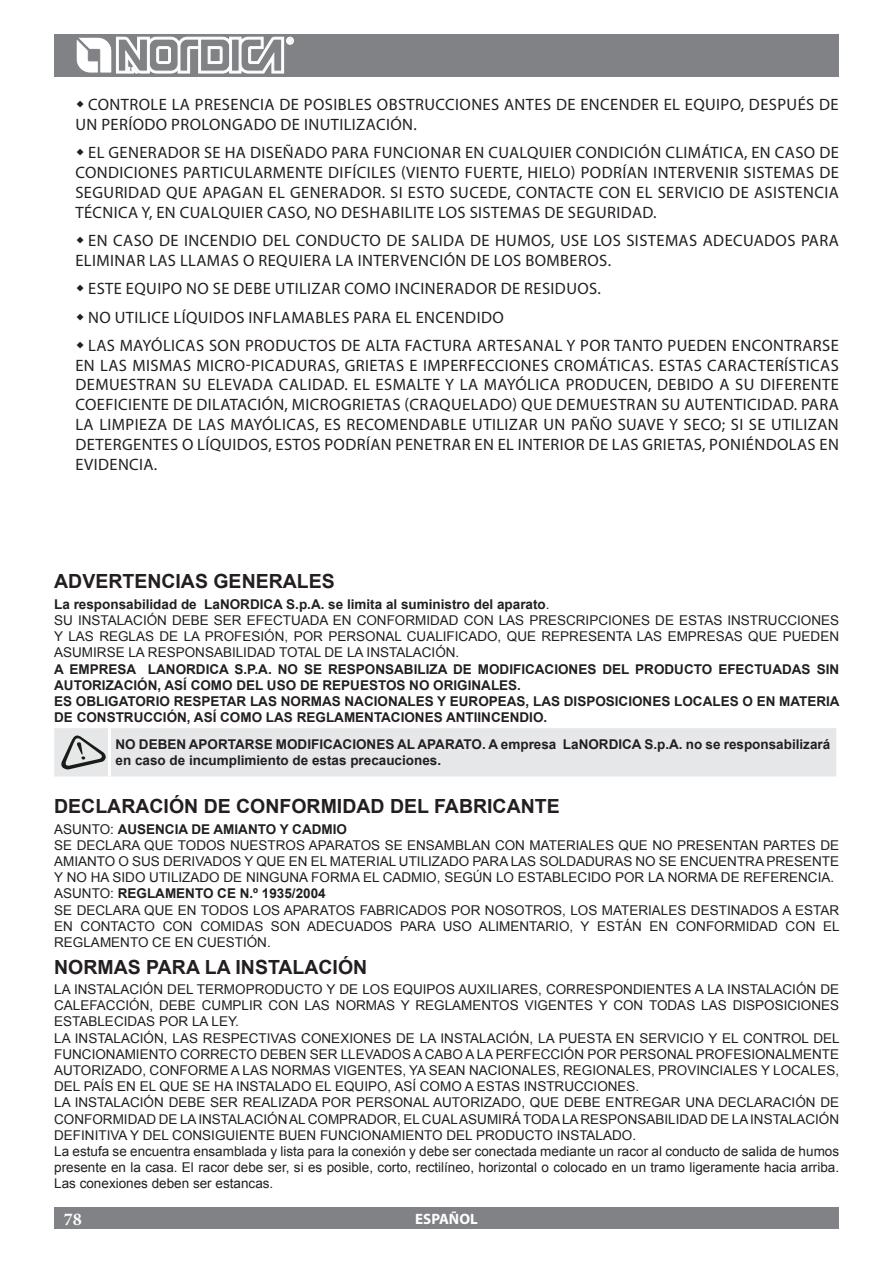
<style>
.page{position:relative;width:893px;height:1263px;background:#fff}
.page>*{position:absolute;margin:0;border:0;box-sizing:border-box;transform-origin:0 0}
.t1{font:700 19.5px "Arial";color:#231f20}
.t2{font:700 18px "Minion Pro";color:#fff}
.t3{font:16.5px/19.8px "Myriad Pro";letter-spacing:.025em;color:#231f20}
.t4{font:700 15px "Myriad Pro";color:#fff}
.t5{font:13.5px/16.2px "Arial";color:#231f20}
.t6{font:700 13.5px/16.2px "Arial";color:#231f20}
.s1{font-weight:700}
</style>
<div class="page">
<div style="left:54px;top:34px;width:785px;height:43px;background:#808285"></div>
<div style="left:54px;top:1208px;width:785px;height:21px;background:#808285"></div>
<div style="left:286px;top:37px;width:8px;height:7px;border:1px solid #fff;border-radius:50%"></div>
<svg style="left:76px;top:37px;width:217px;height:37px"></svg>
<div style="left:54px;top:728px;width:782px;height:48px;background:#e6e7e9"></div>
<p class="t3" style="left:75px;top:95px;width:765px;text-indent:13px">CONTROLE LA PRESENCIA DE POSIBLES OBSTRUCCIONES ANTES DE ENCENDER EL EQUIPO, DESPUÉS DE<br>UN PERÍODO PROLONGADO DE INUTILIZACIÓN.</p>
<p class="t3" style="left:75px;top:143px;width:765px;text-align:justify;text-indent:13px">EL GENERADOR SE HA DISEÑADO PARA FUNCIONAR EN CUALQUIER CONDICIÓN CLIMÁTICA, EN CASO DE CONDICIONES PARTICULARMENTE DIFÍCILES (VIENTO FUERTE, HIELO) PODRÍAN INTERVENIR SISTEMAS DE SEGURIDAD QUE APAGAN EL GENERADOR. SI ESTO SUCEDE, CONTACTE CON EL SERVICIO DE ASISTENCIA TÉCNICA Y, EN CUALQUIER CASO, NO DESHABILITE LOS SISTEMAS DE SEGURIDAD.</p>
<p class="t3" style="left:75px;top:230px;width:765px;text-indent:13px">EN CASO DE INCENDIO DEL CONDUCTO DE SALIDA DE HUMOS, USE LOS SISTEMAS ADECUADOS PARA<br>ELIMINAR LAS LLAMAS O REQUIERA LA INTERVENCIÓN DE LOS BOMBEROS.</p>
<p class="t3" style="left:88px;top:274px;width:752px;line-height:28.3px">ESTE EQUIPO NO SE DEBE UTILIZAR COMO INCINERADOR DE RESIDUOS.<br>NO UTILICE LÍQUIDOS INFLAMABLES PARA EL ENCENDIDO<br>LAS MAYÓLICAS SON PRODUCTOS DE ALTA FACTURA ARTESANAL Y POR TANTO PUEDEN ENCONTRARSE</p>
<p class="t3" style="left:75px;top:355px;width:765px;text-align:justify">EN LAS MISMAS MICRO-PICADURAS, GRIETAS E IMPERFECCIONES CROMÁTICAS. ESTAS CARACTERÍSTICAS DEMUESTRAN SU ELEVADA CALIDAD. EL ESMALTE Y LA MAYÓLICA PRODUCEN, DEBIDO A SU DIFERENTE COEFICIENTE DE DILATACIÓN, MICROGRIETAS (CRAQUELADO) QUE DEMUESTRAN SU AUTENTICIDAD. PARA LA LIMPIEZA DE LAS MAYÓLICAS, ES RECOMENDABLE UTILIZAR UN PAÑO SUAVE Y SECO; SI SE UTILIZAN DETERGENTES O LÍQUIDOS, ESTOS PODRÍAN PENETRAR EN EL INTERIOR DE LAS GRIETAS, PONIÉNDOLAS EN EVIDENCIA.</p>
<h1 class="t1" style="left:54px;top:568px;width:28px">ADVERTENCI</h1>
<h1 class="t1" style="left:181px;top:568px;width:48px">AS GENER</h1>
<h1 class="t1" style="left:283px;top:568px;width:39px">ALES</h1>
<p class="t6" style="left:54px;top:596px;width:176px">LA RESPONSABILIDAD DE LANORDIC</p>
<p class="t5" style="left:54px;top:596px;width:786px;text-indent:219px"><span class="s1">A S.P.A. SE LIMITA AL SUMINISTRO DEL APARATO</span>.<br>SU INSTALACIÓN DEBE SER EFECTUADA EN CONFORMIDAD CON LAS PRESCRIPCIONES DE ESTAS INSTRUCCIONES Y LAS REGLAS DE LA PROFESIÓN, POR PERSONAL CUALIFICADO, QUE REPRESENTA LAS EMPRESAS QUE PUEDEN ASUMIRSE LA RESPONSABILIDAD TOTAL DE LA INSTALACIÓN.</p>
<p class="t6" style="left:54px;top:661px;width:112px">A EMPRESA LANORDIC</p>
<p class="t6" style="left:54px;top:661px;width:786px;text-indent:165px">A S.P.A. NO SE RESPONSABILIZA DE MODIFICACIONES DEL PRODUCTO EFECTUADAS SIN AUTORIZACIÓN, ASÍ COMO DEL USO DE REPUESTOS NO ORIGINALES.<br>ES OBLIGATORIO RESPETAR LAS NORMAS NACIONALES Y EUROPEAS, LAS DISPOSICIONES LOCALES O EN MATERIA DE CONSTRUCCIÓN, ASÍ COMO LAS REGLAMENTACIONES ANTIINCENDIO.</p>
<p class="t6" style="left:115px;top:737px;width:34px">NO DEBEN</p>
<p class="t6" style="left:189px;top:737px;width:20px">APORT</p>
<p class="t6" style="left:235px;top:737px;width:20px">ARSE</p>
<p class="t6" style="left:276px;top:737px;width:9px">MODIFIC</p>
<p class="t6" style="left:333px;top:737px;width:20px">ACIONES</p>
<p class="t6" style="left:397px;top:737px;width:192px">AL APARATO . A EMPRESA LANORDIC</p>
<p class="t6" style="left:632px;top:737px;width:200px">A S.P.A. NO SE RESPONSABILIZARÁ</p>
<p class="t6" style="left:115px;top:753px;width:327px">EN CASO DE INCUMPLIMIENTO DE ESTAS PRECAUCIONES.</p>
<h1 class="t1" style="left:54px;top:793px;width:14px">DEC</h1>
<h1 class="t1" style="left:95px;top:793px;width:67px">LARACIÓN</h1>
<h1 class="t1" style="left:204px;top:793px;width:47px">DE CONFORMID</h1>
<h1 class="t1" style="left:356px;top:793px;width:115px">AD DE L FABRIC</h1>
<h1 class="t1" style="left:507px;top:793px;width:28px">ANTE</h1>
<p class="t5" style="left:54px;top:821px;width:787px">ASUNTO: <span class="s1">AUSENCIA DE AMIANTO Y CADMIO<br></span>SE DECLARA QUE TODOS NUESTROS APARATOS SE ENSAMBLAN CON MATERIALES QUE NO PRESENTAN PARTES DE AMIANTO O SUS DERIVADOS Y QUE EN EL MATERIAL UTILIZADO PARA LAS SOLDADURAS NO SE ENCUENTRA PRESENTE Y NO HA SIDO UTILIZADO DE NINGUNA FORMA EL CADMIO, SEGÚN LO ESTABLECIDO POR LA NORMA DE REFERENCIA.<br>ASUNTO: <span class="s1">REGLAMENTO CE N.º 1935/2004<br></span>SE DECLARA QUE EN TODOS LOS APARATOS FABRICADOS POR NOSOTROS, LOS MATERIALES DESTINADOS A ESTAR EN CONTACTO CON COMIDAS SON ADECUADOS PARA USO ALIMENTARIO, Y ESTÁN EN CONFORMIDAD CON EL REGLAMENTO CE EN CUESTIÓN.</p>
<h1 class="t1" style="left:54px;top:954px;width:16px">NORM</h1>
<h1 class="t1" style="left:114px;top:954px;width:134px">AS PARA LA INST</h1>
<h1 class="t1" style="left:278px;top:954px;width:53px">ALACIÓN</h1>
<p class="t5" style="left:54px;top:981px;width:787px">LA INSTALACIÓN DEL TERMOPRODUCTO Y DE LOS EQUIPOS AUXILIARES, CORRESPONDIENTES A LA INSTALACIÓN DE CALEFACCIÓN, DEBE CUMPLIR CON LAS NORMAS Y REGLAMENTOS VIGENTES Y CON TODAS LAS DISPOSICIONES ESTABLECIDAS POR LA LEY.<br>LA INSTALACIÓN, LAS RESPECTIVAS CONEXIONES DE LA INSTALACIÓN, LA PUESTA EN SERVICIO Y EL CONTROL DEL FUNCIONAMIENTO CORRECTO DEBEN SER LLEVADOS A CABO A LA PERFECCIÓN POR PERSONAL PROFESIONALMENTE AUTORIZADO, CONFORME A LAS NORMAS VIGENTES, YA SEAN NACIONALES, REGIONALES, PROVINCIALES Y LOCALES, DEL PAÍS EN EL QUE SE HA INSTALADO EL EQUIPO, ASÍ COMO A ESTAS INSTRUCCIONES.<br>LA INSTALACIÓN DEBE SER REALIZADA POR PERSONAL AUTORIZADO, QUE DEBE ENTREGAR UNA DECLARACIÓN DE CONFORMIDAD DE LA INSTALACIÓN AL COMPRADOR, EL CUAL ASUMIRÁ TODA LA RESPONSABILIDAD DE LA INSTALACIÓN DEFINITIVA Y DEL CONSIGUIENTE BUEN FUNCIONAMIENTO DEL PRODUCTO INSTALADO.<br>LA ESTUFA SE ENCUENTRA ENSAMBLADA Y LISTA PARA LA CONEXIÓN Y DEBE SER CONECTADA MEDIANTE UN RACOR AL CONDUCTO DE SALIDA DE HUMOS PRESENTE EN LA CASA. EL RACOR DEBE SER, SI ES POSIBLE, CORTO, RECTILÍNEO, HORIZONTAL O COLOCADO EN UN TRAMO LIGERAMENTE HACIA ARRIBA.<br>LAS CONEXIONES DEBEN SER ESTANCAS.</p>
<h2 class="t2" style="left:64px;top:1206px;width:19px">78</h2>
<p class="t4" style="left:415px;top:1209px;width:64px">ESPAÑOL</p>
</div>
